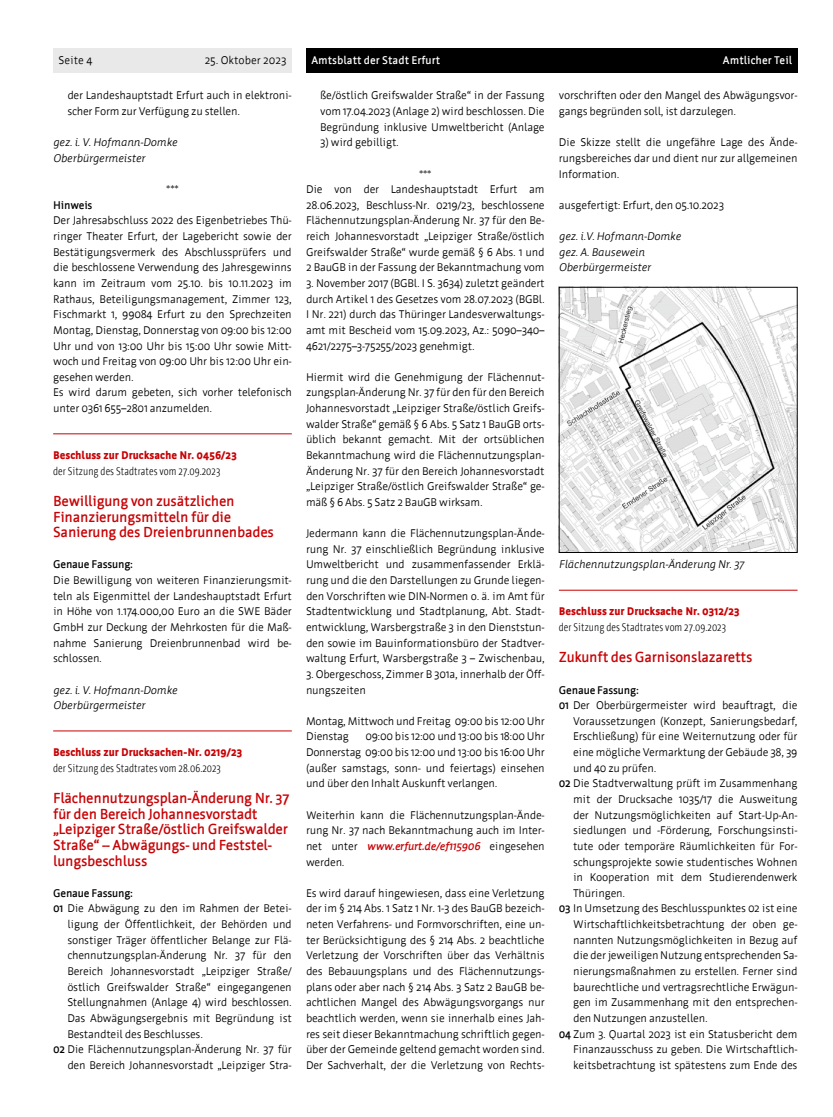
<style>
.page{position:relative;width:833px;height:1117px;background:#fff}
.page>*{position:absolute;margin:0;border:0;box-sizing:border-box;transform-origin:0 0}
.H3-u4{font:700 14.38px/15.6px "Werk";letter-spacing:-.02em;color:#c80205}
.P-Normal{font:11px/15.6px "Werk";letter-spacing:-.02em;color:#000;text-align:justify}
.H2-beschluss{font:11px/15.6px "Werk Condensed";color:#000}
.P-autor{font:italic 11px/15.6px "Werk";letter-spacing:-.02em;color:#000}
.P-zu{font:700 11px "Werk";letter-spacing:-.02em;color:#000}
.t1{font:700 11px "Werk";color:#fff}
.P-Normal-2{font:11px "Werk";color:#000}
.P-zu1{font:700 11px "Werk";letter-spacing:-.02em;color:#000}
.P-Sternchen{font:11px "Werk";color:#000}
.s1{font-family:"Werk";font-weight:900;color:#c80205}
.s2{font-weight:700}
.s3{font-weight:700;font-style:italic;color:#c80205}
</style>
<div class="page">
<div style="left:53px;top:48px;width:239px;height:25px;background:#e9e9e9"></div>
<div style="left:306px;top:48px;width:491px;height:25px;background:#000"></div>
<hr style="left:53px;top:433px;width:239px;height:1px;background:#c80205">
<hr style="left:53px;top:730px;width:239px;height:1px;background:#c80205">
<hr style="left:559px;top:589px;width:238px;height:1px;background:#c80205">
<img style="left:561px;top:289px;width:234px;height:261px">
<p class="P-Normal" style="left:58px;top:53px;width:35px">Seite 4</p>
<p class="P-Normal-2" style="left:205px;top:54px;width:83px">25. Oktober 2023</p>
<p class="t1" style="left:311px;top:55px;width:131px">Amtsblatt der Stadt Erfurt</p>
<p class="t1" style="left:723px;top:55px;width:71px">Amtlicher Teil</p>
<p class="P-Normal" style="left:67px;top:88px;width:226px">der Landeshauptstadt Erfurt auch in elektroni&shy;scher Form zur Verfügung zu stellen.</p>
<p class="P-autor" style="left:53px;top:135px;width:126px">gez. i. V. Hofmann-Domke</p>
<p class="P-autor" style="left:53px;top:150px;width:94px">Oberbürgermeister</p>
<p class="P-Sternchen" style="left:166px;top:183px;width:14px">***</p>
<p class="P-zu1" style="left:53px;top:199px;width:41px">Hinweis</p>
<p class="P-Normal" style="left:53px;top:213px;width:240px">Der Jahresabschluss 2022 des Eigenbetriebes Thü&shy;ringer Theater Erfurt, der Lagebericht sowie der Bestätigungsvermerk des Abschlussprüfers und die beschlossene Verwendung des Jahresgewinns kann im Zeitraum vom 25.10. bis 10.11.2023 im Rathaus, Beteiligungsmanagement, Zimmer 123, Fischmarkt 1, 99084 Erfurt zu den Sprechzeiten Montag, Dienstag, Donnerstag von 09:00 bis 12:00<br>Uhr und von 13:00 Uhr bis 15:00 Uhr sowie Mitt&shy;woch und Freitag von 09:00 Uhr bis 12:00 Uhr ein&shy;gesehen werden.</p>
<p class="P-Normal" style="left:53px;top:385px;width:240px">Es wird darum gebeten, sich vorher telefonisch unter 0361 655–2801 anzumelden.</p>
<h2 class="H2-beschluss" style="left:53px;top:447px;width:185px"><span class="s1">Beschluss zur Drucksache Nr. 0456/23 </span>der Sitzung des Stadtrates vom 27.09.2023</h2>
<h3 class="H3-u4" style="left:53px;top:493px;width:222px">Bewilligung von zusätzlichen<br>Finanzierungsmitteln für die<br>Sanierung des Dreienbrunnenbades</h3>
<p class="P-zu" style="left:53px;top:558px;width:81px">Genaue Fassung:</p>
<p class="P-Normal" style="left:53px;top:572px;width:240px">Die Bewilligung von weiteren Finanzierungsmit&shy;teln als Eigenmittel der Landeshauptstadt Erfurt in Höhe von 1.174.000,00 Euro an die SWE Bäder GmbH zur Deckung der Mehrkosten für die Maß&shy;nahme Sanierung Dreienbrunnenbad wird be&shy;schlossen.</p>
<p class="P-autor" style="left:53px;top:681px;width:126px">gez. i. V. Hofmann-Domke</p>
<p class="P-autor" style="left:53px;top:697px;width:94px">Oberbürgermeister</p>
<h2 class="H2-beschluss" style="left:53px;top:744px;width:191px"><span class="s1">Beschluss zur Drucksachen-Nr. 0219/23 </span>der Sitzung des Stadtrates vom 28.06.2023</h2>
<h3 class="H3-u4" style="left:53px;top:790px;width:238px">Flächennutzungsplan-Änderung Nr. 37 für den Bereich Johannesvorstadt „Leipziger Straße/östlich Greifswalder Straße“ -- Abwägungs- und Feststel&shy;lungsbeschluss</h3>
<p class="P-zu" style="left:53px;top:886px;width:81px">Genaue Fassung:</p>
<p class="P-Normal" style="left:67px;top:900px;width:226px;text-indent:-14px"><span class="s2">01</span> Die Abwägung zu den im Rahmen der Betei&shy;ligung der Öffentlichkeit, der Behörden und sonstiger Träger öffentlicher Belange zur Flä&shy;chennutzungsplan-Änderung Nr. 37 für den Bereich Johannesvorstadt „Leipziger Straße/ östlich Greifswalder Straße“ eingegangenen Stellungnahmen (Anlage 4) wird beschlossen.<br>Das Abwägungsergebnis mit Begründung ist Bestandteil des Beschlusses.</p>
<p class="P-Normal" style="left:53px;top:1041px;width:240px;text-align:right"><span class="s2">02</span> Die Flächennutzungsplan-Änderung Nr. 37 für den Bereich Johannesvorstadt „Leipziger Stra-</p>
<p class="P-Normal" style="left:320px;top:88px;width:226px">ße/östlich Greifswalder Straße“ in der Fassung vom 17.04.2023 (Anlage 2) wird beschlossen. Die Begründung inklusive Umweltbericht (Anlage</p>
<p class="P-Normal" style="left:320px;top:135px;width:80px">3) wird gebilligt.</p>
<p class="P-Sternchen" style="left:419px;top:167px;width:14px">***</p>
<p class="P-Normal" style="left:306px;top:181px;width:240px">Die von der Landeshauptstadt Erfurt am 28.06.2023, Beschluss-Nr. 0219/23, beschlossene Flächennutzungsplan-Änderung Nr. 37 für den Be&shy;reich Johannesvorstadt „Leipziger Straße/östlich Greifswalder Straße“ wurde gemäß § 6 Abs. 1 und 2 BauGB in der Fassung der Bekanntmachung vom</p>
<p class="P-Normal" style="left:306px;top:275px;width:240px">3. November 2017 (BGBl. I S. 3634) zuletzt geändert durch Artikel 1 des Gesetzes vom 28.07.2023 (BGBl.<br>I Nr. 221) durch das Thüringer Landesverwaltungs&shy;amt mit Bescheid vom 15.09.2023, Az.: 5090–340– 4621/2275–3-75255/2023 genehmigt.</p>
<p class="P-Normal" style="left:306px;top:369px;width:240px">Hiermit wird die Genehmigung der Flächennut&shy;zungsplan-Änderung Nr. 37 für den für den Bereich Johannesvorstadt „Leipziger Straße/östlich Greifs&shy;walder Straße“ gemäß § 6 Abs. 5 Satz 1 BauGB orts&shy;üblich bekannt gemacht. Mit der ortsüblichen Bekanntmachung wird die Flächennutzungsplan-Änderung Nr. 37 für den Bereich Johannesvorstadt „Leipziger Straße/östlich Greifswalder Straße“ ge&shy;mäß § 6 Abs. 5 Satz 2 BauGB wirksam.</p>
<p class="P-Normal" style="left:306px;top:525px;width:240px">Jedermann kann die Flächennutzungsplan-Ände&shy;rung Nr. 37 einschließlich Begründung inklusive Umweltbericht und zusammenfassender Erklä&shy;rung und die den Darstellungen zu Grunde liegen&shy;den Vorschriften wie DIN-Normen o. ä. im Amt für Stadtentwicklung und Stadtplanung, Abt. Stadt&shy;entwicklung, Warsbergstraße 3 in den Dienststun&shy;den sowie im Bauinformationsbüro der Stadtver&shy;waltung Erfurt, Warsbergstraße 3 – Zwischenbau,</p>
<p class="P-Normal" style="left:306px;top:666px;width:240px">3. Obergeschoss, Zimmer B 301a, innerhalb der Öff&shy;nungszeiten</p>
<p class="P-Normal" style="left:306px;top:713px;width:240px">Montag, Mittwoch und Freitag 09:00 bis 12:00 Uhr</p>
<p class="P-Normal" style="left:306px;top:728px;width:44px">Dienstag</p>
<p class="P-Normal" style="left:365px;top:728px;width:181px">09:00 bis 12:00 und 13:00 bis 18:00 Uhr</p>
<p class="P-Normal" style="left:306px;top:744px;width:240px">Donnerstag 09:00 bis 12:00 und 13:00 bis 16:00 Uhr</p>
<p class="P-Normal" style="left:306px;top:760px;width:240px">(außer samstags, sonn- und feiertags) einsehen und über den Inhalt Auskunft verlangen.</p>
<p class="P-Normal" style="left:306px;top:806px;width:240px">Weiterhin kann die Flächennutzungsplan-Ände&shy;rung Nr. 37 nach Bekanntmachung auch im Inter&shy;net unter <span class="s3">www.erfurt.de/ef115906</span> eingesehen werden.</p>
<p class="P-Normal" style="left:306px;top:885px;width:240px">Es wird darauf hingewiesen, dass eine Verletzung der im § 214 Abs. 1 Satz 1 Nr. 1-3 des BauGB bezeich&shy;neten Verfahrens- und Formvorschriften, eine un&shy;ter Berücksichtigung des § 214 Abs. 2 beachtliche Verletzung der Vorschriften über das Verhältnis des Bebauungsplans und des Flächennutzungs&shy;plans oder aber nach § 214 Abs. 3 Satz 2 BauGB be&shy;achtlichen Mangel des Abwägungsvorgangs nur beachtlich werden, wenn sie innerhalb eines Jah&shy;res seit dieser Bekanntmachung schriftlich gegen&shy;über der Gemeinde geltend gemacht worden sind.<br>Der Sachverhalt, der die Verletzung von Rechts-</p>
<p class="P-Normal" style="left:559px;top:88px;width:240px">vorschriften oder den Mangel des Abwägungsvor&shy;gangs begründen soll, ist darzulegen.</p>
<p class="P-Normal" style="left:559px;top:135px;width:240px">Die Skizze stellt die ungefähre Lage des Ände&shy;rungsbereiches dar und dient nur zur allgemeinen Information.</p>
<p class="P-Normal" style="left:559px;top:197px;width:167px">ausgefertigt: Erfurt, den 05.10.2023</p>
<p class="P-autor" style="left:559px;top:228px;width:124px">gez. i.V. Hofmann-Domke</p>
<p class="P-autor" style="left:559px;top:244px;width:94px">gez. A. Bausewein<br>Oberbürgermeister</p>
<p class="P-autor" style="left:559px;top:556px;width:187px">Flächennutzungsplan-Änderung Nr. 37</p>
<h2 class="H2-beschluss" style="left:559px;top:603px;width:182px"><span class="s1">Beschluss zur Drucksache Nr. 0312/23 </span>der Sitzung des Stadtrates vom 27.09.2023</h2>
<h3 class="H3-u4" style="left:559px;top:649px;width:195px">Zukunft des Garnisonslazaretts</h3>
<p class="P-zu" style="left:559px;top:683px;width:81px">Genaue Fassung:</p>
<p class="P-Normal" style="left:573px;top:697px;width:226px;text-indent:-14px"><span class="s2">01</span> Der Oberbürgermeister wird beauftragt, die Voraussetzungen (Konzept, Sanierungsbedarf, Erschließung) für eine Weiternutzung oder für eine mögliche Vermarktung der Gebäude 38, 39 und 40 zu prüfen.</p>
<p class="P-Normal" style="left:573px;top:775px;width:226px;text-indent:-14px"><span class="s2">02</span> Die Stadtverwaltung prüft im Zusammenhang mit der Drucksache 1035/17 die Ausweitung der Nutzungsmöglichkeiten auf Start-Up-An&shy;siedlungen und -Förderung, Forschungsinsti&shy;tute oder temporäre Räumlichkeiten für For&shy;schungsprojekte sowie studentisches Wohnen in Kooperation mit dem Studierendenwerk Thüringen.</p>
<p class="P-Normal" style="left:573px;top:900px;width:226px;text-indent:-14px"><span class="s2">03</span> In Umsetzung des Beschlusspunktes 02 ist eine Wirtschaftlichkeitsbetrachtung der oben ge&shy;nannten Nutzungsmöglichkeiten in Bezug auf die der jeweiligen Nutzung entsprechenden Sa&shy;nierungsmaßnahmen zu erstellen. Ferner sind baurechtliche und vertragsrechtliche Erwägun&shy;gen im Zusammenhang mit den entsprechen&shy;den Nutzungen anzustellen.</p>
<p class="P-Normal" style="left:573px;top:1025px;width:226px;text-indent:-14px"><span class="s2">04</span> Zum 3. Quartal 2023 ist ein Statusbericht dem Finanzausschuss zu geben. Die Wirtschaftlich&shy;keitsbetrachtung ist spätestens zum Ende des</p>
</div>
